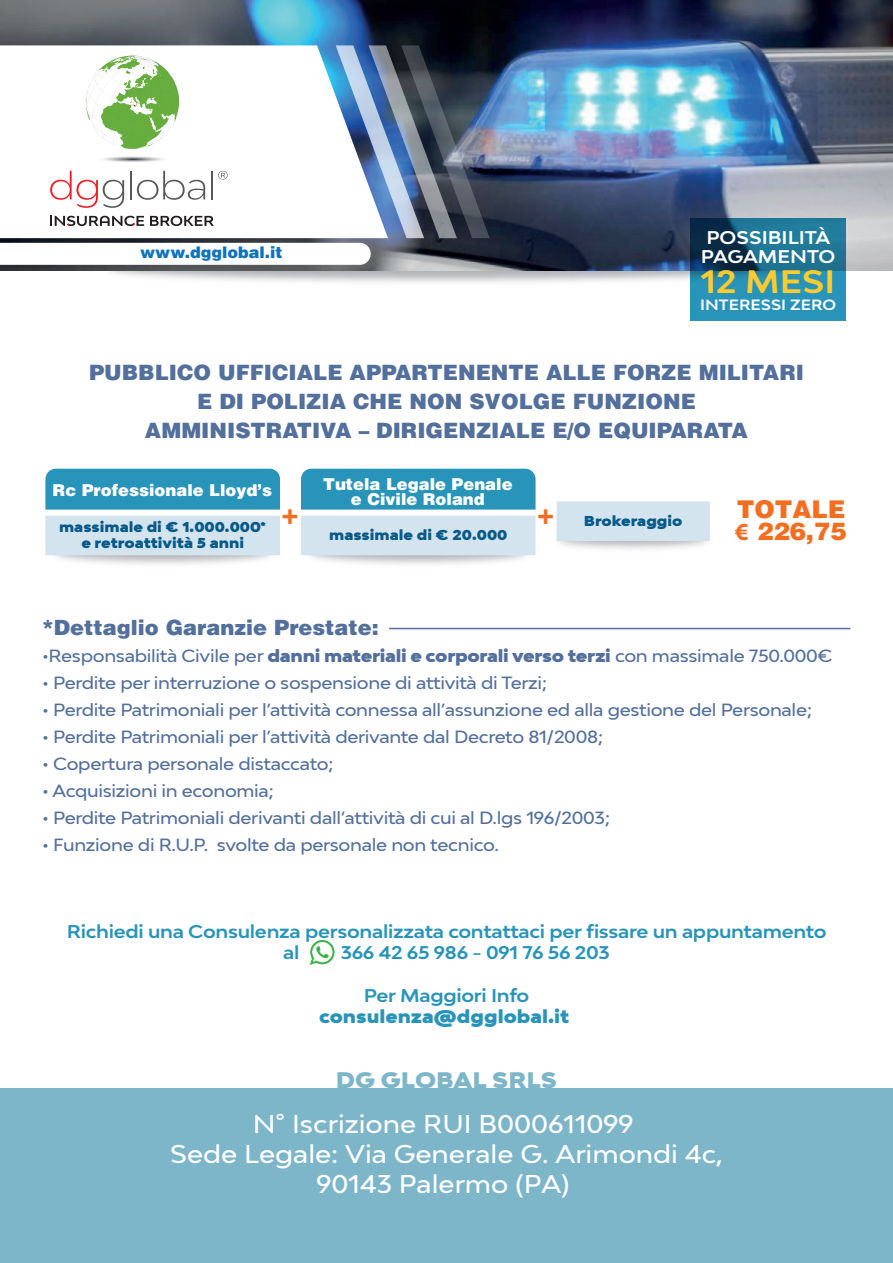
<style>
.page{position:relative;width:893px;height:1263px;background:#fff}
.page>*{position:absolute;margin:0;border:0;box-sizing:border-box;transform-origin:0 0}
.t1{font:700 expanded 30.9px "Bw Modelica";color:#fecb2f}
.t2{font:900 28.95px "Helvetica";color:#f36e21}
.t3{font:900 24.45px/22.5px "Helvetica";color:#f36e21}
.t4{font:500 expanded 24px/30px "Bw Modelica";color:#fff;text-align:center}
.t5{font:900 expanded 21.45px "Bw Modelica";color:#7db5c9}
.t6{font:900 21.15px/28.8px "Helvetica";color:#536f9c;text-align:center}
.t7{font:900 21px "Helvetica";color:#536f9c}
.t8{font:700 expanded 17.55px/21.3px "Bw Modelica";letter-spacing:-.015em;color:#2994b9}
.t9{font:900 expanded 17.55px "Bw Modelica";color:#2994b9}
.t10{font:700 expanded 17.55px/18.3px "Bw Modelica";color:#fff;text-align:center}
.t11{font:500 expanded 16.5px "Bw Modelica";letter-spacing:-.02em;color:#536f9c}
.t12{font:900 16.35px/15.1px "Helvetica";color:#fff;text-align:center}
.t13{font:900 16.05px "Helvetica";color:#1074bc}
.t14{font:700 expanded 14.25px "Bw Modelica";color:#fff}
.t15{font:900 expanded 13.65px/16.4px "Bw Modelica";color:#075a88;text-align:center}
.s1{font-family:"Myriad Pro";font-weight:700}
.s2{font-weight:900}
</style>
<div class="page">
<div style="left:45px;top:469px;width:235px;height:41px;background:#2994b9"></div>
<div style="left:45px;top:516px;width:212px;height:39px;background:#d4e4ee"></div>
<div style="left:580px;top:501px;width:130px;height:40px;background:#d4e4ee"></div>
<img style="left:257px;top:490px;width:323px;height:74px">
<div style="left:301px;top:469px;width:235px;height:41px;background:#2994b9"></div>
<div style="left:301px;top:516px;width:235px;height:39px;background:#d4e4ee"></div>
<img style="left:55px;top:270px;width:635px;height:13px">
<img style="left:0;top:0;width:893px;height:270px">
<hr style="left:389px;top:628px;width:461px;height:1px;background:#536f9c">
<div style="left:0;top:1088px;width:893px;height:175px;background:#7db5c9"></div>
<svg style="left:0;top:45px;width:490px;height:220px"></svg>
<svg style="left:310px;top:940px;width:24px;height:25px"></svg>
<svg style="left:690px;top:219px;width:156px;height:102px;background:#207698"></svg>
<p class="t13" style="left:140px;top:242px;width:144px">www.dgglobal.it</p>
<p class="t10" style="left:701px;top:228px;width:136px">POSSIBILITÀ<br>PAGAMENTO</p>
<h1 class="t1" style="left:701px;top:261px;width:136px">12 MESI</h1>
<p class="t14" style="left:700px;top:295px;width:137px">INTERESSI ZERO</p>
<p class="t6" style="left:89px;top:357px;width:716px">PUBBLICO UFFICIALE APPARTENENTE ALLE FORZE MILITARI<br>E DI POLIZIA CHE NON SVOLGE FUNZIONE<br>AMMINISTRATIVA – DIRIGENZIALE E/O EQUIPARATA</p>
<p class="t12" style="left:53px;top:482px;width:221px">Rc Professionale Lloyd’s</p>
<p class="t15" style="left:59px;top:518px;width:209px">massimale di € 1.000.000* e retroattività 5 anni</p>
<p class="t12" style="left:323px;top:476px;width:191px">Tutela Legale Penale e Civile Roland</p>
<h2 class="t2" style="left:281px;top:495px;width:21px">+</h2>
<h2 class="t2" style="left:536px;top:495px;width:21px">+</h2>
<p class="t15" style="left:329px;top:526px;width:180px">massimale di € 20.000</p>
<p class="t15" style="left:584px;top:512px;width:100px">Brokeraggio</p>
<h3 class="t3" style="left:735px;top:497px;width:113px">TOTALE <span class="s1">€</span> 226,75</h3>
<p class="t7" style="left:42px;top:613px;width:338px">*Dettaglio Garanzie Prestate:</p>
<p class="t11" style="left:42px;top:645px;width:792px">•Responsabilità Civile per <span class="s2">danni materiali e corporali verso terzi</span> con massimale 750.000€</p>
<p class="t11" style="left:42px;top:672px;width:507px">• Perdite per interruzione o sospensione di attività di Terzi;</p>
<p class="t11" style="left:42px;top:699px;width:772px">• Perdite Patrimoniali per l’attività connessa all’assunzione ed alla gestione del Personale;</p>
<p class="t11" style="left:42px;top:726px;width:563px">• Perdite Patrimoniali per l’attività derivante dal Decreto 81/2008;</p>
<p class="t11" style="left:42px;top:753px;width:293px">• Copertura personale distaccato;</p>
<p class="t11" style="left:42px;top:780px;width:234px">• Acquisizioni in economia;</p>
<p class="t11" style="left:42px;top:807px;width:570px">• Perdite Patrimoniali derivanti dall’attività di cui al D.lgs 196/2003;</p>
<p class="t11" style="left:42px;top:834px;width:458px">• Funzione di R.U.P. svolte da personale non tecnico.</p>
<p class="t8" style="left:283px;top:920px;width:545px;text-indent:-217px">Richiedi una Consulenza personalizzata contattaci per fissare un appuntamento al</p>
<p class="t8" style="left:341px;top:941px;width:271px">366 42 65 986 - 091 76 56 203</p>
<p class="t8" style="left:364px;top:984px;width:167px">Per Maggiori Info</p>
<p class="t9" style="left:319px;top:1005px;width:252px">consulenza@dgglobal.it</p>
<h3 class="t5" style="left:336px;top:1066px;width:223px">DG GLOBAL SRLS</h3>
<h3 class="t4" style="left:170px;top:1108px;width:554px">N° Iscrizione RUI B000611099<br>Sede Legale: Via Generale G. Arimondi 4c,<br>90143 Palermo (PA)</h3>
</div>
